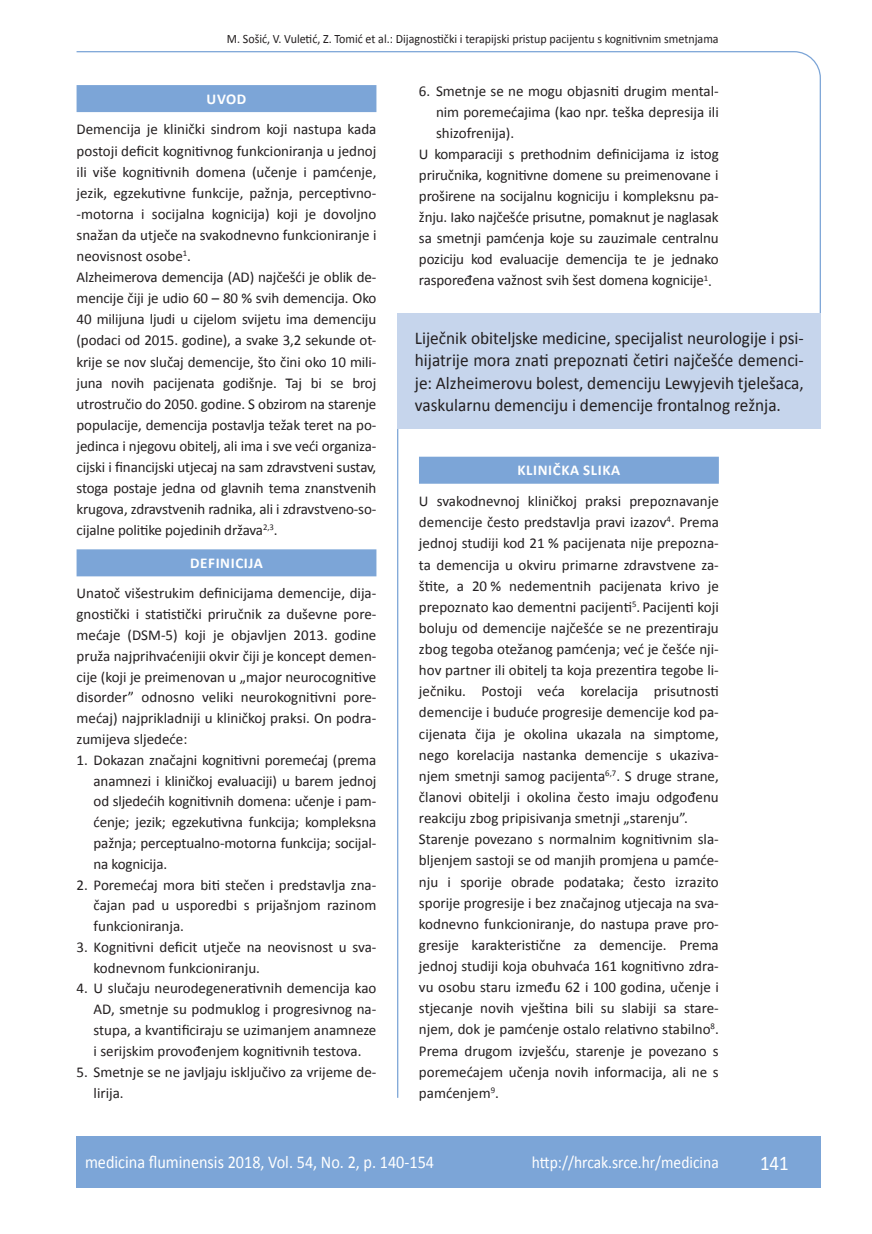
<style>
.page{position:relative;width:872px;height:1234px;background:#fff}
.page>*{position:absolute;margin:0;border:0;box-sizing:border-box;transform-origin:0 0}
.t1{font:21px "Calibri";color:#fff;scale:.9 1}
.t2{font:18px/22.5px "Calibri";color:#231f20;text-align:justify;scale:.96 1}
.t3{font:18px "Calibri";color:#fff;scale:.9 1}
.t4{font:17.25px "Calibri";color:#fff;scale:.9 1}
.t5{font:15px/21.1px "Calibri";color:#231f20}
.t6{font:700 15px "Calibri";letter-spacing:.04em;color:#fff}
.t7{font:12.75px "Calibri";color:#231f20;scale:.94 1}
</style>
<div class="page">
<svg style="left:76px;top:51px;width:745px;height:275px"></svg>
<hr style="left:397px;top:428px;width:1px;height:669px;background:#7ca5d7">
<div style="left:77px;top:1135px;width:744px;height:51px;background:#7ca5d7"></div>
<div style="left:77px;top:85px;width:299px;height:27px;background:#7ca5d7"></div>
<div style="left:77px;top:549px;width:299px;height:27px;background:#7ca5d7"></div>
<div style="left:398px;top:313px;width:423px;height:115px;background:#c6d5ec"></div>
<div style="left:419px;top:456px;width:300px;height:27px;background:#7ca5d7"></div>
<p class="t7" style="left:227px;top:30px;width:524px">M. Sošić, V. Vuletić, Z. Tomić et al.: Dijagnostički i terapijski pristup pacijentu s kognitivnim smetnjama</p>
<p class="t6" style="left:207px;top:90px;width:41px">UVOD</p>
<p class="t5" style="left:77px;top:118px;width:301px">Demencija je klinički sindrom koji nastupa kada postoji deficit kognitivnog funkcioniranja u jednoj ili više kognitivnih domena (učenje i pamćenje, jezik, egzekutivne funkcije, pažnja, perceptivno--motorna i socijalna kognicija) koji je dovoljno snažan da utječe na svakodnevno funkcioniranje i neovisnost osobe<sup>1</sup>.<br>Alzheimerova demencija (AD) najčešći je oblik de&shy;mencije čiji je udio 60 – 80 % svih demencija. Oko 40 milijuna ljudi u cijelom svijetu ima demenciju (podaci od 2015. godine), a svake 3,2 sekunde ot&shy;krije se nov slučaj demencije, što čini oko 10 mili&shy;juna novih pacijenata godišnje. Taj bi se broj utrostručio do 2050. godine. S obzirom na starenje populacije, demencija postavlja težak teret na po&shy;jedinca i njegovu obitelj, ali ima i sve veći organiza&shy;cijski i financijski utjecaj na sam zdravstveni sustav, stoga postaje jedna od glavnih tema znanstvenih krugova, zdravstvenih radnika, ali i zdravstveno-so&shy;cijalne politike pojedinih država<sup>2,3</sup>.</p>
<p class="t6" style="left:190px;top:553px;width:74px">DEFINICIJA</p>
<p class="t5" style="left:77px;top:582px;width:301px;text-align:justify">Unatoč višestrukim definicijama demencije, dija&shy;gnostički i statistički priručnik za duševne pore&shy;mećaje (DSM-5) koji je objavljen 2013. godine pruža najprihvaćenijii okvir čiji je koncept demen&shy;cije (koji je preimenovan u „major neurocognitive disorder” odnosno veliki neurokognitivni pore&shy;mećaj) najprikladniji u kliničkoj praksi. On podra&shy;zumijeva sljedeće:</p>
<p class="t5" style="left:94px;top:748px;width:284px;line-height:20.7px;text-align:justify;text-indent:-17px">1. Dokazan značajni kognitivni poremećaj (prema anamnezi i kliničkoj evaluaciji) u barem jednoj od sljedećih kognitivnih domena: učenje i pam&shy;ćenje; jezik; egzekutivna funkcija; kompleksna pažnja; perceptualno-motorna funkcija; socijal&shy;na kognicija.</p>
<p class="t5" style="left:94px;top:873px;width:284px;text-align:justify;text-indent:-17px">2. Poremećaj mora biti stečen i predstavlja zna&shy;čajan pad u usporedbi s prijašnjom razinom funkcioniranja.</p>
<p class="t5" style="left:94px;top:935px;width:284px;text-indent:-17px">3. Kognitivni deficit utječe na neovisnost u sva&shy;kodnevnom funkcioniranju.</p>
<p class="t5" style="left:94px;top:977px;width:284px;line-height:20.7px;text-align:justify;text-indent:-17px">4. U slučaju neurodegenerativnih demencija kao AD, smetnje su podmuklog i progresivnog na&shy;stupa, a kvantificiraju se uzimanjem anamneze i serijskim provođenjem kognitivnih testova.</p>
<p class="t5" style="left:94px;top:1060px;width:284px;text-indent:-17px">5. Smetnje se ne javljaju isključivo za vrijeme de&shy;lirija.</p>
<p class="t5" style="left:419px;top:80px;width:301px">6. Smetnje se ne mogu objasniti drugim mental-</p>
<p class="t5" style="left:436px;top:101px;width:284px">nim poremećajima (kao npr. teška depresija ili</p>
<p class="t5" style="left:436px;top:122px;width:80px">shizofrenija).</p>
<p class="t5" style="left:419px;top:143px;width:301px">U komparaciji s prethodnim definicijama iz istog</p>
<p class="t5" style="left:419px;top:164px;width:301px">priručnika, kognitivne domene su preimenovane i</p>
<p class="t5" style="left:419px;top:185px;width:301px">proširene na socijalnu kogniciju i kompleksnu pa-</p>
<p class="t5" style="left:419px;top:206px;width:301px">žnju. Iako najčešće prisutne, pomaknut je naglasak</p>
<p class="t5" style="left:419px;top:227px;width:301px">sa smetnji pamćenja koje su zauzimale centralnu</p>
<p class="t5" style="left:419px;top:248px;width:301px">poziciju kod evaluacije demencija te je jednako</p>
<p class="t5" style="left:419px;top:269px;width:294px">raspoređena važnost svih šest domena kognicije<sup>1</sup>.</p>
<p class="t2" style="left:415px;top:325px;width:407px">Liječnik obiteljske medicine, specijalist neurologije i psi&shy;hijatrije mora znati prepoznati četiri najčešće demenci&shy;je: Alzheimerovu bolest, demenciju Lewyjevih tjelešaca, vaskularnu demenciju i demencije frontalnog režnja.</p>
<p class="t6" style="left:517px;top:461px;width:104px">KLINIČKA SLIKA</p>
<p class="t5" style="left:419px;top:489px;width:301px">U svakodnevnoj kliničkoj praksi prepoznavanje demencije često predstavlja pravi izazov<sup>4</sup>. Prema jednoj studiji kod 21 % pacijenata nije prepozna&shy;ta demencija u okviru primarne zdravstvene za&shy;štite, a 20 % nedementnih pacijenata krivo je prepoznato kao dementni pacijenti<sup>5</sup>. Pacijenti koji boluju od demencije najčešće se ne prezentiraju zbog tegoba otežanog pamćenja; već je češće nji&shy;hov partner ili obitelj ta koja prezentira tegobe li&shy;ječniku. Postoji veća korelacija prisutnosti demencije i buduće progresije demencije kod pa&shy;cijenata čija je okolina ukazala na simptome, nego korelacija nastanka demencije s ukaziva&shy;njem smetnji samog pacijenta<sup>6,7</sup>. S druge strane, članovi obitelji i okolina često imaju odgođenu reakciju zbog pripisivanja smetnji „starenju”.<br>Starenje povezano s normalnim kognitivnim sla&shy;bljenjem sastoji se od manjih promjena u pamće&shy;nju i sporije obrade podataka; često izrazito sporije progresije i bez značajnog utjecaja na sva&shy;kodnevno funkcioniranje, do nastupa prave pro&shy;gresije karakteristične za demencije. Prema jednoj studiji koja obuhvaća 161 kognitivno zdra&shy;vu osobu staru između 62 i 100 godina, učenje i stjecanje novih vještina bili su slabiji sa stare&shy;njem, dok je pamćenje ostalo relativno stabilno<sup>8</sup>.<br>Prema drugom izvješću, starenje je povezano s poremećajem učenja novih informacija, ali ne s pamćenjem<sup>9</sup>.</p>
<p class="t3" style="left:85px;top:1150px;width:389px">medicina fluminensis 2018, Vol. 54, No. 2, p. 140-154</p>
<p class="t4" style="left:532px;top:1151px;width:209px">http://hrcak.srce.hr/medicina</p>
<h1 class="t1" style="left:760px;top:1149px;width:33px">141</h1>
</div>
